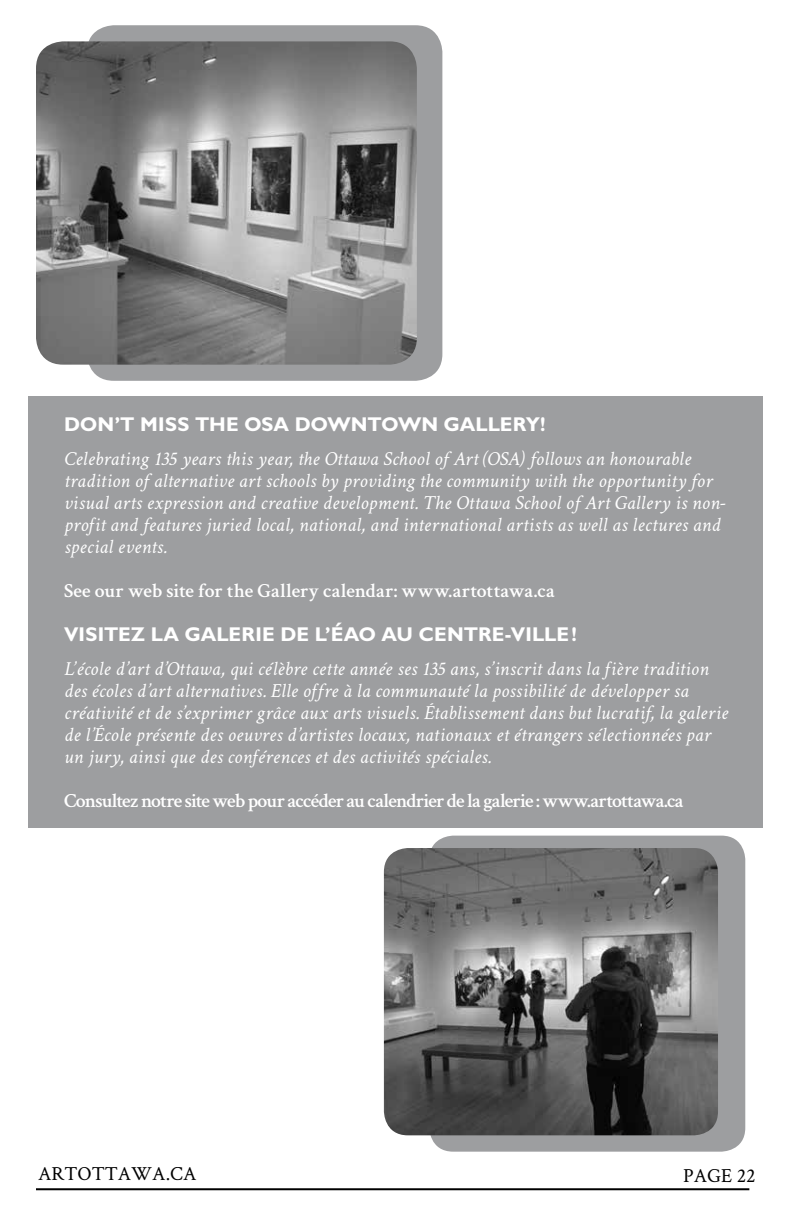
<style>
.page{position:relative;width:792px;height:1224px;background:#fff}
.page>*{position:absolute;margin:0;border:0;box-sizing:border-box;transform-origin:0 0}
.t1{font:italic 20px/22px "Crimson";letter-spacing:.015em;color:#fff}
.t2{font:600 20px "Crimson";letter-spacing:-.03em;color:#fff}
.t3{font:700 20px "Gill Sans MT Pro";letter-spacing:.005em;color:#fff}
.t4{font:600 20px "Crimson";color:#fff}
.t5{font:20px "Crimson";color:#000}
</style>
<div class="page">
<hr style="left:36px;top:1188px;width:713px;height:2px;background:#000">
<div style="left:28px;top:397px;width:735px;height:431px;background:#9d9ea0"></div>
<div style="left:87px;top:25px;width:355px;height:356px;background:#9d9ea0;border-radius:27px"></div>
<img style="left:36px;top:41px;width:381px;height:324px">
<div style="left:429px;top:836px;width:316px;height:316px;background:#9d9ea0;border-radius:24px"></div>
<img style="left:384px;top:848px;width:334px;height:287px">
<p class="t3" style="left:64px;top:412px;width:483px">DON’T MISS TH E OSA DOWNTOWN GALLERY!</p>
<p class="t1" style="left:64px;top:448px;width:663px">Celebrating 135 years this year, the Ottawa School of Art (OSA) follows an honourable tradition of alternative art schools by providing the community with the opportunity for visual arts expression and creative development. The Ottawa School of Art Gallery is non&shy;profit and features juried local, national, and international artists as well as lectures and special events.</p>
<p class="t4" style="left:64px;top:577px;width:492px">See our web site for the Gallery calendar: www.artottawa.ca</p>
<p class="t3" style="left:64px;top:622px;width:515px">VISITEZ LA GALERIE DE L’ÉAO AU CENTRE-VILLE!</p>
<p class="t1" style="left:64px;top:658px;width:666px">L’école d’art d’Ottawa, qui célèbre cette année ses 135 ans, s’inscrit dans la fière tradition des écoles d’art alternatives. Elle offre à la communauté la possibilité de développer sa créativité et de s’exprimer grâce aux arts visuels. Établissement dans but lucratif, la galerie de l’École présente des oeuvres d’artistes locaux, nationaux et étrangers sélectionnées par un jury, ainsi que des conférences et des activités spéciales.</p>
<p class="t2" style="left:64px;top:787px;width:621px">Consultez notre site web pour accéder au calendrier de la galerie : www.artottawa.ca</p>
<p class="t5" style="left:38px;top:1160px;width:160px">ARTOTTAWA.CA</p>
<p class="t5" style="left:683px;top:1162px;width:74px">PAGE 22</p>
</div>
